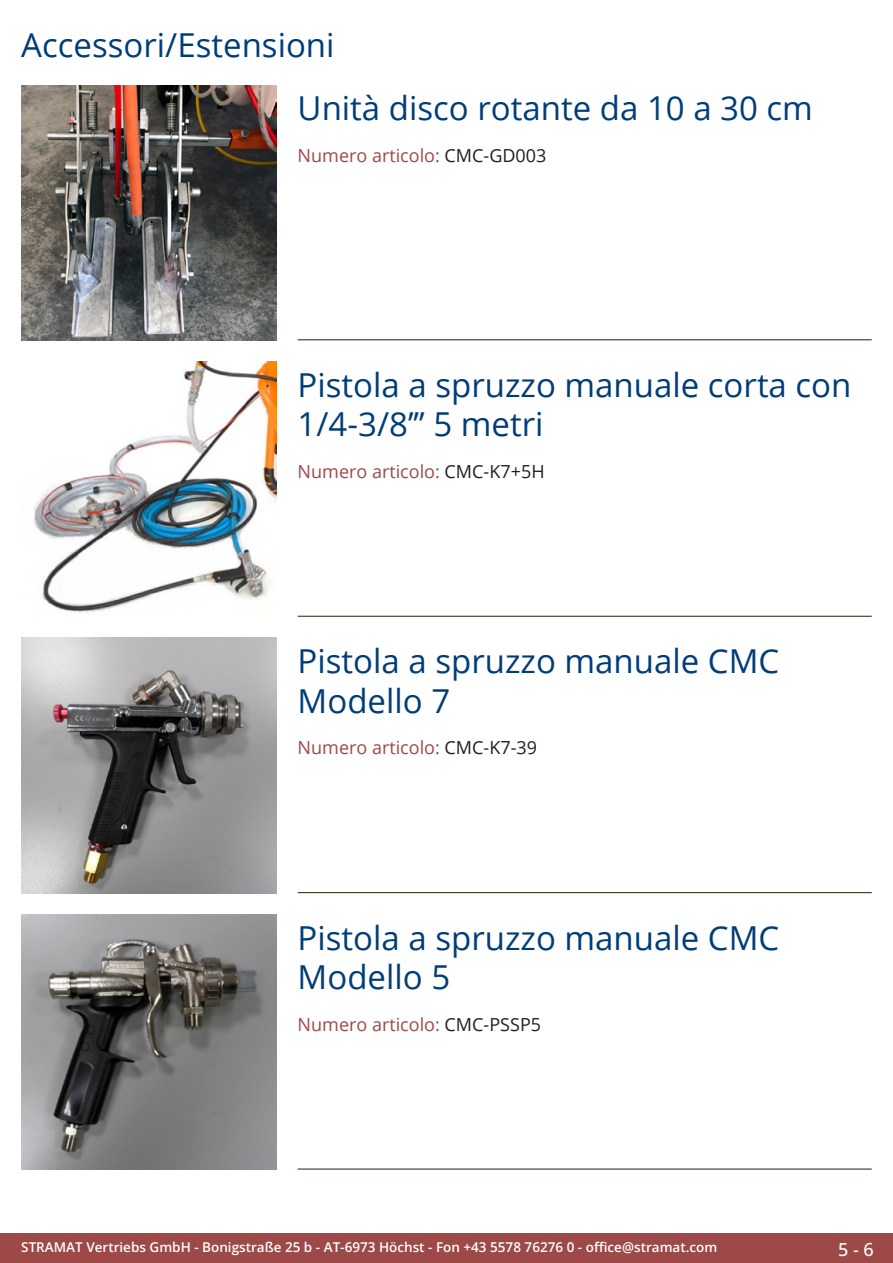
<style>
.page{position:relative;width:893px;height:1263px;background:#fff}
.page>*{position:absolute;margin:0;border:0;box-sizing:border-box;transform-origin:0 0}
.Produkttitel{font:33px/39.6px "Open Sans";color:#003d78}
.RastTitel{font:33px "Open Sans";color:#003d78}
.TechDaten_Überschrif{font:18px "Open Sans";color:#9c4948}
.t1{font:500 18px "Open Sans";color:#fff}
.t2{font:600 13.5px "Open Sans";color:#fff}
.s1{color:#231f20}
</style>
<div class="page">
<div style="left:0;top:1233px;width:893px;height:30px;background:#9c4948"></div>
<hr style="left:298px;top:340px;width:574px;height:1px;background:#201d08">
<hr style="left:298px;top:616px;width:574px;height:1px;background:#201d08">
<hr style="left:298px;top:892px;width:574px;height:1px;background:#201d08">
<hr style="left:298px;top:1169px;width:574px;height:1px;background:#201d08">
<img style="left:21px;top:85px;width:255px;height:255px">
<img style="left:33px;top:361px;width:243px;height:252px">
<img style="left:21px;top:638px;width:255px;height:255px">
<img style="left:21px;top:914px;width:255px;height:255px">
<p class="RastTitel" style="left:21px;top:22px;width:315px">Accessori/Estensioni</p>
<p class="Produkttitel" style="left:298px;top:88px;width:517px">Unità disco rotante da 10 a 30 cm</p>
<p class="TechDaten_Überschrif" style="left:298px;top:143px;width:250px">Numero articolo: <span class="s1">CMC-GD003</span></p>
<p class="Produkttitel" style="left:298px;top:364px;width:555px">Pistola a spruzzo manuale corta con<br>1/4-3/8’’’ 5 metri</p>
<p class="TechDaten_Überschrif" style="left:298px;top:459px;width:248px">Numero articolo: <span class="s1">CMC-K7+5H</span></p>
<p class="Produkttitel" style="left:298px;top:640px;width:483px">Pistola a spruzzo manuale CMC<br>Modello 7</p>
<p class="TechDaten_Überschrif" style="left:298px;top:735px;width:241px">Numero articolo: <span class="s1">CMC-K7-39</span></p>
<p class="Produkttitel" style="left:298px;top:917px;width:483px">Pistola a spruzzo manuale CMC<br>Modello 5</p>
<p class="TechDaten_Überschrif" style="left:298px;top:1012px;width:245px">Numero articolo: <span class="s1">CMC-PSSP5</span></p>
<p class="t2" style="left:21px;top:1238px;width:698px">STRAMAT Vertriebs GmbH - Bonigstraße 25 b - AT-6973 Höchst - Fon +43 5578 76276 0 - office@stramat.com</p>
<p class="t1" style="left:838px;top:1237px;width:37px">5 - 6</p>
</div>
